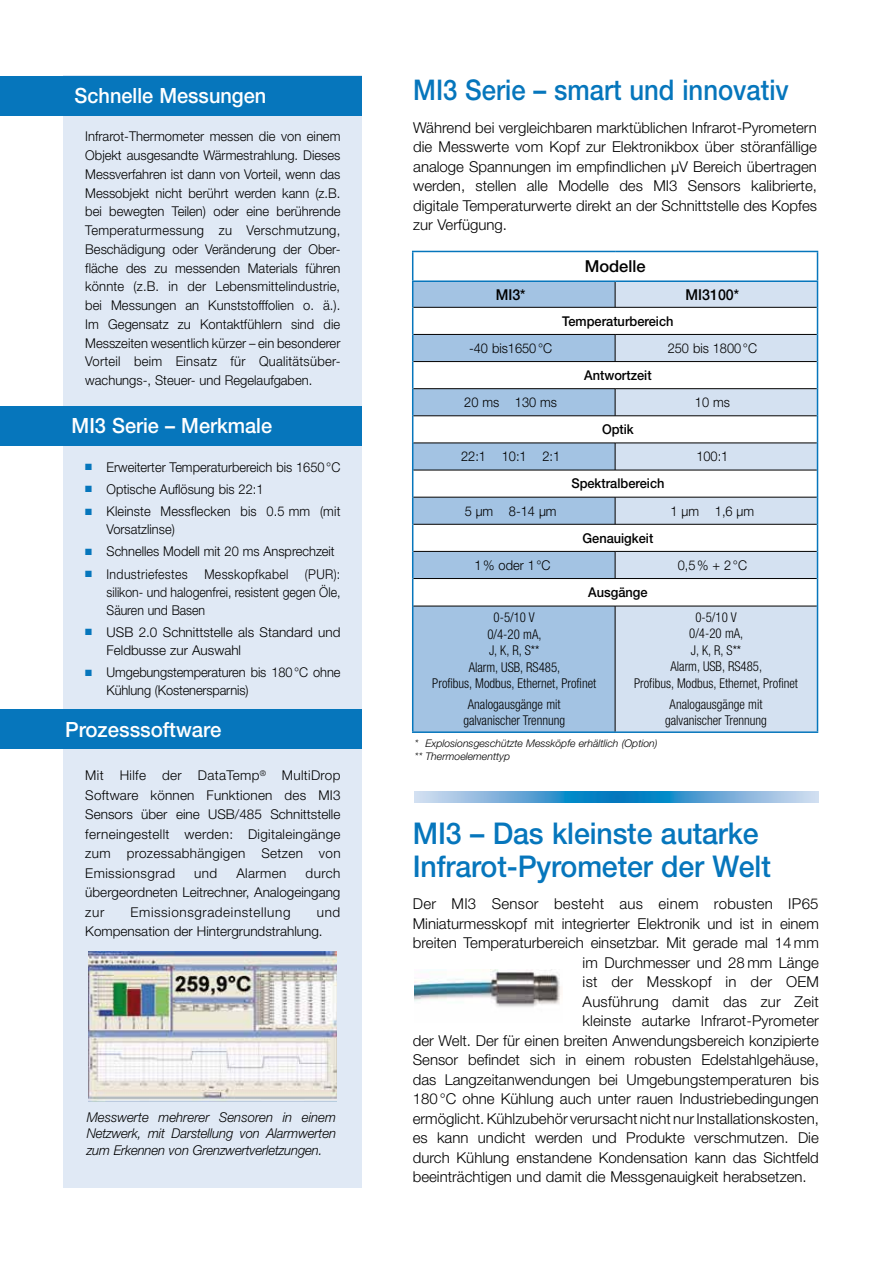
<style>
.page{position:relative;width:893px;height:1263px;background:#fff}
.page>*{position:absolute;margin:0;border:0;box-sizing:border-box;transform-origin:0 0}
.t1{font:500 30px/33px "Helvetica Neue LT Pro";letter-spacing:-.005em;color:#0676bc;scale:.95 1}
.t2{font:500 28.5px "Helvetica Neue LT Pro";color:#0676bc;scale:.9 1}
.t3{font:500 21px "Helvetica Neue LT Pro";color:#fff;scale:.95 1}
.t4{font:500 21px "Helvetica Neue LT Pro";color:#fff}
.t5{font:500 16.5px "Helvetica Neue LT Pro";color:#000}
.t6{font:300 15px/19.5px "Helvetica Neue LT Pro";color:#000;text-align:justify}
.t7{font:300 15px "Helvetica Neue LT Pro";letter-spacing:.02em;color:#000}
.t8{font:500 15px "Helvetica Neue LT Pro";color:#000;scale:.95 1}
.t9{font:300 13.5px/18.8px "Helvetica Neue LT Pro";color:#000;text-align:justify;scale:.96 1}
.t10{font:300 13.5px/19.5px "Helvetica Neue LT Pro";color:#000}
.t11{font:300 13.5px/18px "Helvetica Neue LT Pro";color:#000;scale:.95 1}
.t12{font:300 condensed 13.5px/16.5px "Helvetica Neue LT Pro";color:#000;text-align:center;scale:.95 1}
.t13{font:italic 300 13.5px/16.2px "Helvetica Neue LT Pro";letter-spacing:-.01em;color:#000;text-align:justify}
.t14{font:300 13.5px/18px "Helvetica Neue LT Pro";color:#000;text-align:justify;scale:.91 1}
.t15{font:500 13.5px "Helvetica Neue LT Pro";color:#000;scale:.95 1}
.t16{font:300 13.5px "Helvetica Neue LT Pro";letter-spacing:.045em;color:#000}
.t17{font:300 13.5px "Helvetica Neue LT Pro";letter-spacing:.03em;color:#000}
.t18{font:italic 300 10.5px/12.6px "Helvetica Neue LT Pro";color:#000}
.s1{color:#0676bc}
</style>
<div class="page">
<div style="left:63px;top:75px;width:298px;height:1113px;background:#e0e9f5"></div>
<div style="left:0;top:406px;width:361px;height:40px;background:#0676bc"></div>
<div style="left:0;top:76px;width:361px;height:40px;background:#0676bc"></div>
<div style="left:0;top:709px;width:361px;height:40px;background:#0676bc"></div>
<img style="left:89px;top:952px;width:248px;height:149px">
<div style="left:413px;top:282px;width:202px;height:449px;background:#a3c3e3"></div>
<div style="left:616px;top:282px;width:201px;height:449px;background:#d4e1f1"></div>
<svg style="left:413px;top:308px;width:404px;height:298px"></svg>
<hr style="left:412px;top:251px;width:203px;height:1px;background:#0676bc">
<hr style="left:615px;top:251px;width:203px;height:1px;background:#0676bc">
<svg style="left:412px;top:252px;width:1px;height:354px"></svg>
<hr style="left:412px;top:606px;width:1px;height:125px;background:#0676bc">
<hr style="left:412px;top:731px;width:406px;height:2px;background:#0676bc">
<hr style="left:412px;top:280px;width:203px;height:2px;background:#0676bc">
<svg style="left:615px;top:282px;width:1px;height:25px"></svg>
<hr style="left:615px;top:280px;width:203px;height:2px;background:#0676bc">
<hr style="left:413px;top:307px;width:404px;height:1px;background:#000">
<hr style="left:413px;top:334px;width:202px;height:1px;background:#000">
<svg style="left:615px;top:335px;width:1px;height:26px"></svg>
<hr style="left:615px;top:334px;width:202px;height:1px;background:#000">
<hr style="left:413px;top:361px;width:404px;height:1px;background:#000">
<hr style="left:413px;top:388px;width:202px;height:1px;background:#000">
<svg style="left:615px;top:389px;width:1px;height:26px"></svg>
<hr style="left:615px;top:388px;width:202px;height:1px;background:#000">
<hr style="left:413px;top:415px;width:404px;height:1px;background:#000">
<hr style="left:413px;top:443px;width:202px;height:1px;background:#000">
<svg style="left:615px;top:444px;width:1px;height:26px"></svg>
<hr style="left:615px;top:443px;width:202px;height:1px;background:#000">
<hr style="left:413px;top:470px;width:404px;height:1px;background:#000">
<hr style="left:413px;top:497px;width:202px;height:1px;background:#000">
<svg style="left:615px;top:498px;width:1px;height:26px"></svg>
<hr style="left:615px;top:497px;width:202px;height:1px;background:#000">
<hr style="left:413px;top:524px;width:404px;height:1px;background:#000">
<hr style="left:413px;top:551px;width:202px;height:1px;background:#000">
<svg style="left:615px;top:552px;width:1px;height:26px"></svg>
<hr style="left:615px;top:551px;width:202px;height:1px;background:#000">
<hr style="left:413px;top:578px;width:404px;height:1px;background:#000">
<hr style="left:413px;top:606px;width:202px;height:1px;background:#000">
<hr style="left:615px;top:606px;width:1px;height:125px;background:#000">
<hr style="left:615px;top:606px;width:202px;height:1px;background:#000">
<svg style="left:817px;top:252px;width:1px;height:354px"></svg>
<hr style="left:817px;top:606px;width:1px;height:125px;background:#0676bc">
<img style="left:414px;top:970px;width:147px;height:37px">
<svg style="left:415px;top:792px;width:404px;height:10px;background:#62a7d6"></svg>
<p class="t3" style="left:75px;top:83px;width:203px">Schnelle Messungen</p>
<p class="t9" style="left:85px;top:127px;width:267px">Infrarot-Thermometer messen die von einem Objekt ausgesandte Wärmestrahlung. Dieses Messverfahren ist dann von Vorteil, wenn das Messobjekt nicht berührt werden kann (z.B. bei bewegten Teilen) oder eine berührende Temperaturmessung zu Verschmutzung, Beschädigung oder Veränderung der Ober&shy;fläche des zu messenden Materials führen könnte (z.B. in der Lebensmittelindustrie, bei Messungen an Kunststofffolien o. ä.).<br>Im Gegensatz zu Kontaktfühlern sind die Messzeiten wesentlich kürzer – ein besonderer Vorteil beim Einsatz für Qualitätsüber&shy;wachungs-, Steuer- und Regelaufgaben.</p>
<p class="t3" style="left:72px;top:413px;width:213px">MI3 Serie – Merkmale</p>
<p class="t11" style="left:85px;top:458px;width:270px"><span class="s1">■</span> Erweiterter Temperaturbereich bis 1650 °C</p>
<p class="t11" style="left:85px;top:480px;width:189px"><span class="s1">■</span> Optische Auflösung bis 22:1</p>
<p class="t11" style="left:107px;top:502px;width:248px;text-indent:-21px"><span class="s1">■</span> Kleinste Messflecken bis 0.5 mm (mit<br>Vorsatzlinse)</p>
<p class="t11" style="left:85px;top:542px;width:264px"><span class="s1">■</span> Schnelles Modell mit 20 ms Ansprechzeit</p>
<p class="t14" style="left:107px;top:565px;width:258px;text-indent:-21px"><span class="s1">■</span> Industriefestes Messkopfkabel (PUR): silikon- und halogenfrei, resistent gegen Öle, Säuren und Basen</p>
<p class="t10" style="left:107px;top:623px;width:235px;line-height:18px;text-indent:-21px"><span class="s1">■</span> USB 2.0 Schnittstelle als Standard und<br>Feldbusse zur Auswahl</p>
<p class="t11" style="left:107px;top:663px;width:248px;text-indent:-21px"><span class="s1">■</span> Umgebungstemperaturen bis 180 °C ohne<br>Kühlung (Kostenersparnis)</p>
<p class="t4" style="left:65px;top:717px;width:158px">Prozesssoftware</p>
<p class="t10" style="left:85px;top:765px;width:257px;text-align:justify">Mit Hilfe der DataTemp<sup>®</sup> MultiDrop Software können Funktionen des MI3<br>Sensors über eine USB/485 Schnittstelle ferneingestellt werden: Digitaleingänge zum prozessabhängigen Setzen von Emissionsgrad</p>
<p class="t10" style="left:85px;top:863px;width:257px;text-align:justify;text-indent:220px">durch übergeordneten Leitrechner, Analogeingang zur</p>
<p class="t10" style="left:194px;top:863px;width:25px">und</p>
<p class="t17" style="left:236px;top:864px;width:52px">Alarmen</p>
<p class="t10" style="left:85px;top:902px;width:256px;text-indent:231px">und<br>Kompensation der Hintergrundstrahlung.</p>
<p class="t16" style="left:131px;top:903px;width:161px">Emissionsgradeinstellung</p>
<p class="t13" style="left:87px;top:1109px;width:251px">Messwerte mehrerer Sensoren in einem Netzwerk, mit Darstellung von Alarmwerten zum Erkennen von Grenzwertverletzungen.</p>
<p class="t2" style="left:413px;top:73px;width:419px">MI3 Serie – smart und innovativ</p>
<p class="t6" style="left:413px;top:117px;width:405px">Während bei vergleichbaren marktüblichen Infrarot-Pyrometern die Messwerte vom Kopf zur Elektronikbox über störanfällige analoge Spannungen im empfindlichen μV Bereich übertragen werden, stellen alle Modelle des MI3 Sensors kalibrierte, digitale Temperaturwerte direkt an der Schnittstelle des Kopfes zur Verfügung.</p>
<p class="t5" style="left:585px;top:256px;width:62px">Modelle</p>
<p class="t8" style="left:496px;top:286px;width:33px">MI3*</p>
<p class="t8" style="left:686px;top:286px;width:58px">MI3100*</p>
<p class="t15" style="left:562px;top:313px;width:119px">Temperaturbereich</p>
<p class="t11" style="left:469px;top:339px;width:89px">-40 bis1650 °C</p>
<p class="t11" style="left:668px;top:339px;width:96px">250 bis 1800 °C</p>
<p class="t15" style="left:584px;top:367px;width:73px">Antwortzeit</p>
<p class="t11" style="left:464px;top:393px;width:99px">20 ms 130 ms</p>
<p class="t11" style="left:695px;top:393px;width:38px">10 ms</p>
<p class="t15" style="left:602px;top:421px;width:35px">Optik</p>
<p class="t11" style="left:461px;top:447px;width:106px">22:1 10:1 2:1</p>
<p class="t11" style="left:696px;top:447px;width:35px">100:1</p>
<p class="t15" style="left:571px;top:475px;width:100px">Spektralbereich</p>
<p class="t11" style="left:465px;top:501px;width:98px">5 μm 8-14 μm</p>
<p class="t11" style="left:670px;top:501px;width:90px">1 μm 1,6 μm</p>
<p class="t15" style="left:582px;top:530px;width:76px">Genauigkeit</p>
<p class="t11" style="left:475px;top:556px;width:82px">1 % oder 1 °C</p>
<p class="t11" style="left:678px;top:556px;width:74px">0,5 % + 2 °C</p>
<p class="t15" style="left:588px;top:584px;width:64px">Ausgänge</p>
<p class="t12" style="left:432px;top:609px;width:174px">0-5/10 V<br>0/4-20 mA,<br>J, K, R, S**<br>Alarm, USB, RS485,<br>Profibus, Modbus, Ethernet, Profinet</p>
<p class="t12" style="left:463px;top:696px;width:109px">Analogausgänge mit galvanischer Trennung</p>
<p class="t12" style="left:634px;top:609px;width:174px">0-5/10 V<br>0/4-20 mA,<br>J, K, R, S**<br>Alarm, USB, RS485,<br>Profibus, Modbus, Ethernet, Profinet</p>
<p class="t12" style="left:665px;top:696px;width:109px">Analogausgänge mit galvanischer Trennung</p>
<p class="t18" style="left:415px;top:737px;width:244px">* Explosionsgeschützte Messköpfe erhältlich (Option) ** Thermoelementtyp</p>
<p class="t1" style="left:413px;top:816px;width:378px">MI3 – Das kleinste autarke<br>Infrarot-Pyrometer der Welt</p>
<p class="t7" style="left:413px;top:895px;width:407px">Der MI3 Sensor besteht aus einem robusten IP65</p>
<p class="t6" style="left:413px;top:913px;width:408px">Miniaturmesskopf mit integrierter Elektronik und ist in einem</p>
<p class="t6" style="left:413px;top:933px;width:408px">breiten Temperaturbereich einsetzbar. Mit gerade mal 14 mm</p>
<p class="t6" style="left:583px;top:952px;width:238px">im Durchmesser und 28 mm Länge</p>
<p class="t6" style="left:583px;top:972px;width:238px">ist der Messkopf in der OEM</p>
<p class="t6" style="left:583px;top:991px;width:238px">Ausführung damit das zur Zeit</p>
<p class="t6" style="left:583px;top:1011px;width:238px">kleinste autarke Infrarot-Pyrometer</p>
<p class="t6" style="left:413px;top:1030px;width:408px">der Welt. Der für einen breiten Anwendungsbereich konzipierte</p>
<p class="t6" style="left:413px;top:1050px;width:408px">Sensor befindet sich in einem robusten Edelstahlgehäuse,</p>
<p class="t6" style="left:413px;top:1069px;width:408px">das Langzeitanwendungen bei Umgebungstemperaturen bis</p>
<p class="t6" style="left:413px;top:1089px;width:408px">180 °C ohne Kühlung auch unter rauen Industriebedingungen</p>
<p class="t6" style="left:413px;top:1108px;width:408px">ermöglicht. Kühlzubehör verursacht nicht nur Installationskosten,</p>
<p class="t6" style="left:413px;top:1128px;width:408px">es kann undicht werden und Produkte verschmutzen. Die</p>
<p class="t6" style="left:413px;top:1147px;width:408px">durch Kühlung enstandene Kondensation kann das Sichtfeld</p>
<p class="t6" style="left:413px;top:1167px;width:395px">beeinträchtigen und damit die Messgenauigkeit herabsetzen.</p>
</div>
